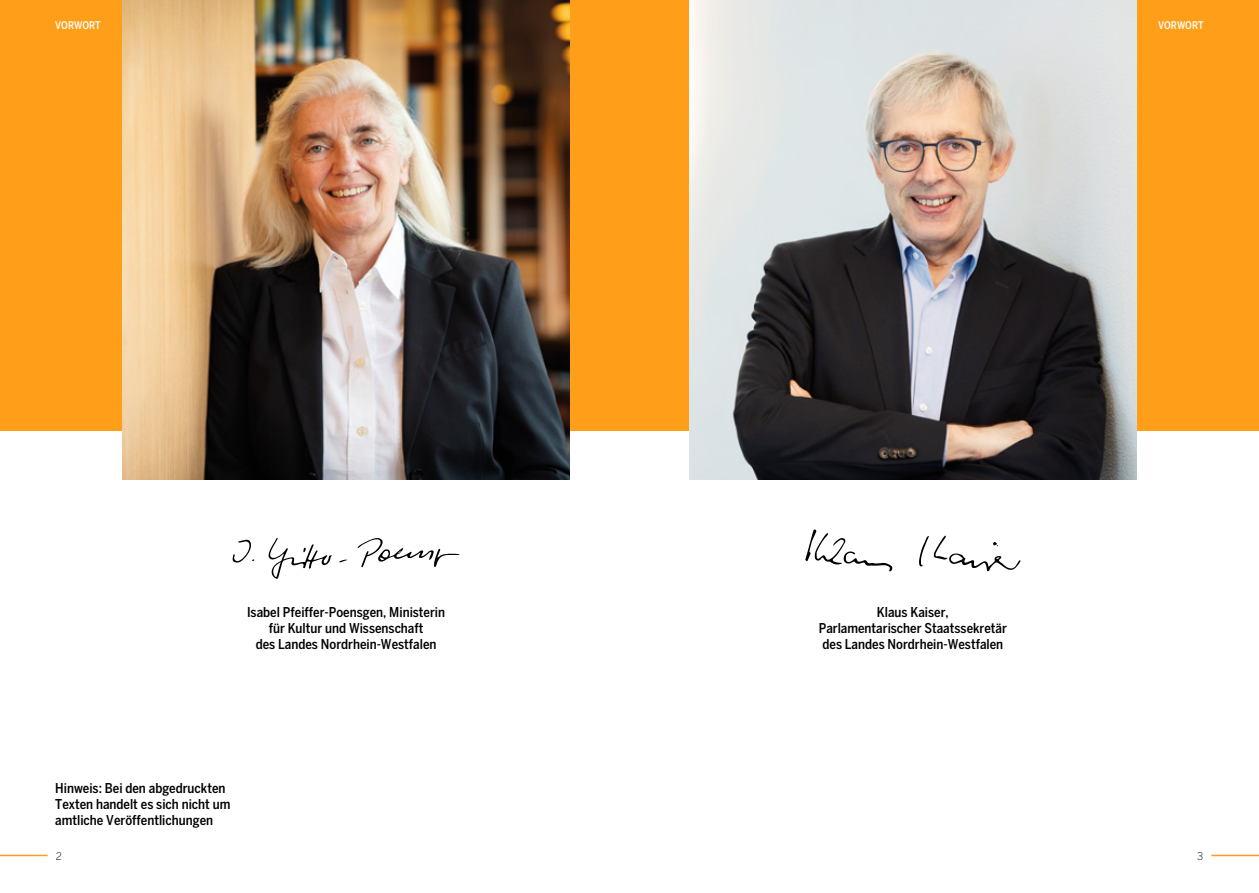
<style>
.page{position:relative;width:1259px;height:893px;background:#fff}
.page>*{position:absolute;margin:0;border:0;box-sizing:border-box;transform-origin:0 0}
.t1{font:500 condensed 13.5px/16.2px "Benton Sans";color:#000;text-align:center}
.t2{font:500 condensed 10.5px "Benton Sans";color:#fff}
.t3{font:300 10.5px "Benton Sans";color:#000}
</style>
<div class="page">
<div style="left:0;top:0;width:1259px;height:431px;background:#ff9e18"></div>
<img style="left:122px;top:0;width:448px;height:479px">
<img style="left:689px;top:0;width:447px;height:479px">
<svg style="left:339px;top:559px;width:9px;height:3px"></svg>
<svg style="left:268px;top:538px;width:64px;height:41px"></svg>
<svg style="left:232px;top:539px;width:22px;height:24px"></svg>
<svg style="left:357px;top:538px;width:102px;height:29px"></svg>
<svg style="left:805px;top:529px;width:88px;height:42px"></svg>
<svg style="left:919px;top:536px;width:101px;height:35px"></svg>
<hr style="left:1211px;top:855px;width:48px;height:1px;background:#ff9e18">
<hr style="left:0;top:855px;width:48px;height:1px;background:#ff9e18">
<p class="t2" style="left:55px;top:19px;width:47px">VORWORT</p>
<p class="t2" style="left:1158px;top:19px;width:47px">VORWORT</p>
<p class="t1" style="left:247px;top:604px;width:200px">Isabel Pfeiffer-Poensgen, Ministerin für Kultur und Wissenschaft<br>des Landes Nordrhein-Westfalen</p>
<p class="t1" style="left:818px;top:604px;width:190px">Klaus Kaiser,<br>Parlamentarischer Staatssekretär des Landes Nordrhein-Westfalen</p>
<p class="t1" style="left:55px;top:779px;width:177px;text-align:left">Hinweis: Bei den abgedruckten<br>Texten handelt es sich nicht um amtliche Veröffentlichungen</p>
<p class="t3" style="left:56px;top:850px;width:8px">2</p>
<p class="t3" style="left:1197px;top:850px;width:8px">3</p>
</div>
